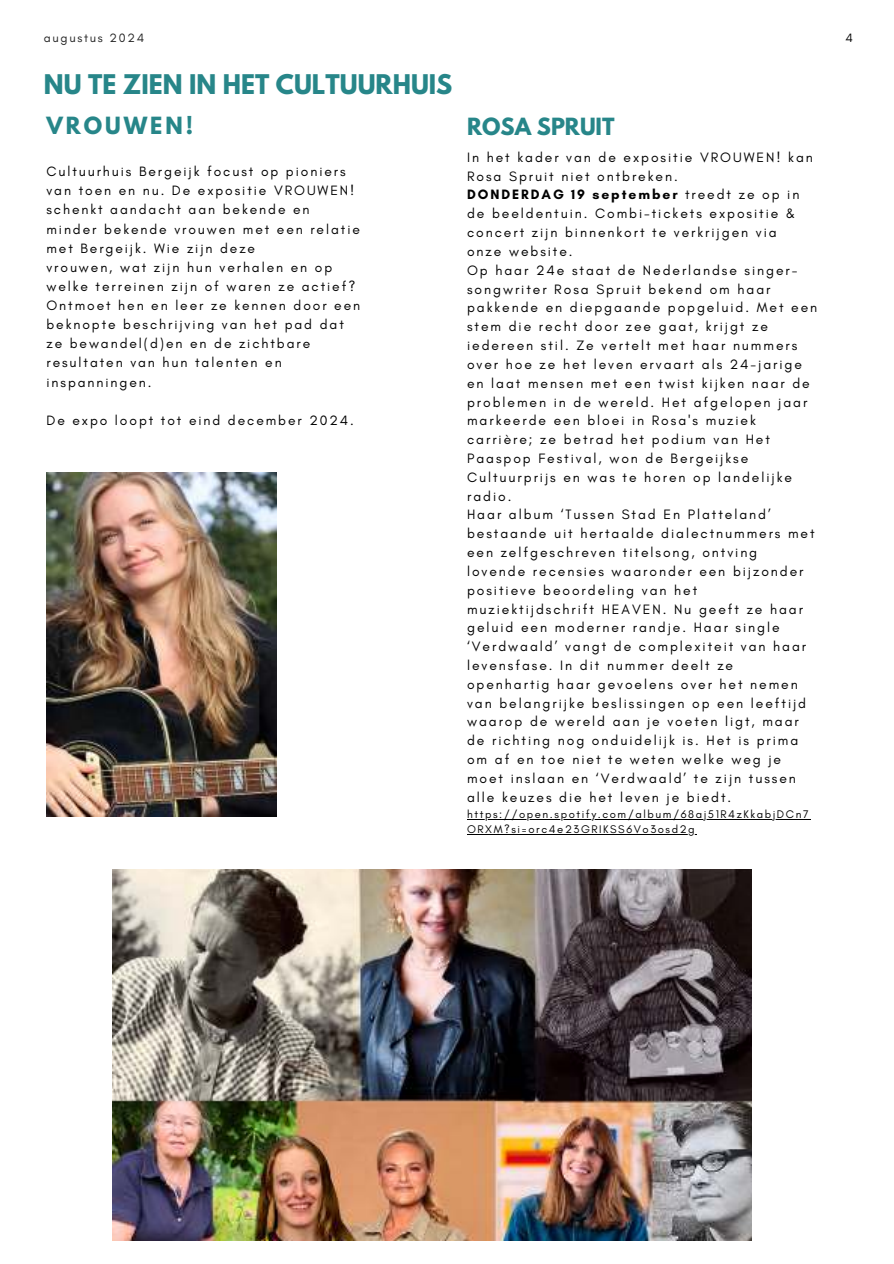
<style>
.page{position:relative;width:894px;height:1264px;background:#fff}
.page>*{position:absolute;margin:0;border:0;box-sizing:border-box;transform-origin:0 0}
.t1{font:700 24px "League Spartan";color:#278689}
.t2{font:700 21px "League Spartan";color:#278689}
.t3{font:700 21px "League Spartan";letter-spacing:.14em;color:#278689}
.t4{font:13.8px/18.8px "Glacial Indifference";letter-spacing:.14em;color:#000}
.t5{font:12.3px "Glacial Indifference";letter-spacing:.14em;color:#222}
.t6{font:12.3px "Glacial Indifference";color:#000}
.t7{font:11.25px/15px "Glacial Indifference";letter-spacing:.14em;color:#000}
.s1{font-weight:700}
</style>
<div class="page">
<img style="left:112px;top:869px;width:639px;height:371px">
<img style="left:46px;top:473px;width:230px;height:343px">
<hr style="left:467px;top:818px;width:342px;height:1px;background:#000">
<hr style="left:467px;top:833px;width:229px;height:1px;background:#000">
<p class="t5" style="left:44px;top:31px;width:102px">augustus 2024</p>
<p class="t6" style="left:845px;top:31px;width:9px">4</p>
<h1 class="t1" style="left:44px;top:66px;width:410px">NU TE ZIEN IN HET CULTUURHUIS</h1>
<h2 class="t3" style="left:46px;top:109px;width:148px">VROUWEN!</h2>
<p class="t4" style="left:46px;top:162px;width:315px;line-height:19.2px">Cultuurhuis Bergeijk focust op pioniers van toen en nu. De expositie VROUWEN! schenkt aandacht aan bekende en minder bekende vrouwen met een relatie met Bergeijk. Wie zijn deze<br>vrouwen, wat zijn hun verhalen en op welke terreinen zijn of waren ze actief?<br>Ontmoet hen en leer ze kennen door een beknopte beschrijving van het pad dat ze bewandel(d)en en de zichtbare resultaten van hun talenten en inspanningen.</p>
<p class="t4" style="left:46px;top:411px;width:309px">De expo loopt tot eind december 2024.</p>
<h2 class="t2" style="left:467px;top:110px;width:149px">ROSA SPRUIT</h2>
<p class="t4" style="left:467px;top:148px;width:351px">In het kader van de expositie VROUWEN! kan Rosa Spruit niet ontbreken.<br><span class="s1">DONDERDAG 19 september</span> treedt ze op in de beeldentuin. Combi-tickets expositie &amp; concert zijn binnenkort te verkrijgen via<br>onze website.<br>Op haar 24e staat de Nederlandse singer&shy;songwriter Rosa Spruit bekend om haar pakkende en diepgaande popgeluid. Met een stem die recht door zee gaat, krijgt ze iedereen stil. Ze vertelt met haar nummers over hoe ze het leven ervaart als 24-jarige en laat mensen met een twist kijken naar de problemen in de wereld. Het afgelopen jaar markeerde een bloei in Rosa's muziek carrière; ze betrad het podium van Het Paaspop Festival, won de Bergeijkse Cultuurprijs en was te horen op landelijke radio.<br>Haar album ‘Tussen Stad En Platteland’ bestaande uit hertaalde dialectnummers met een zelfgeschreven titelsong, ontving lovende recensies waaronder een bijzonder positieve beoordeling van het muziektijdschrift HEAVEN. Nu geeft ze haar geluid een moderner randje. Haar single ‘Verdwaald’ vangt de complexiteit van haar levensfase. In dit nummer deelt ze openhartig haar gevoelens over het nemen van belangrijke beslissingen op een leeftijd waarop de wereld aan je voeten ligt, maar de richting nog onduidelijk is. Het is prima om af en toe niet te weten welke weg je moet inslaan en ‘Verdwaald’ te zijn tussen alle keuzes die het leven je biedt.</p>
<p class="t7" style="left:467px;top:806px;width:343px">https://open.spotify.com/album/68aj51R4zKkabjDCn7<br>ORXM?si=orc4e23GRIKSS6Vo3osd2g</p>
</div>
